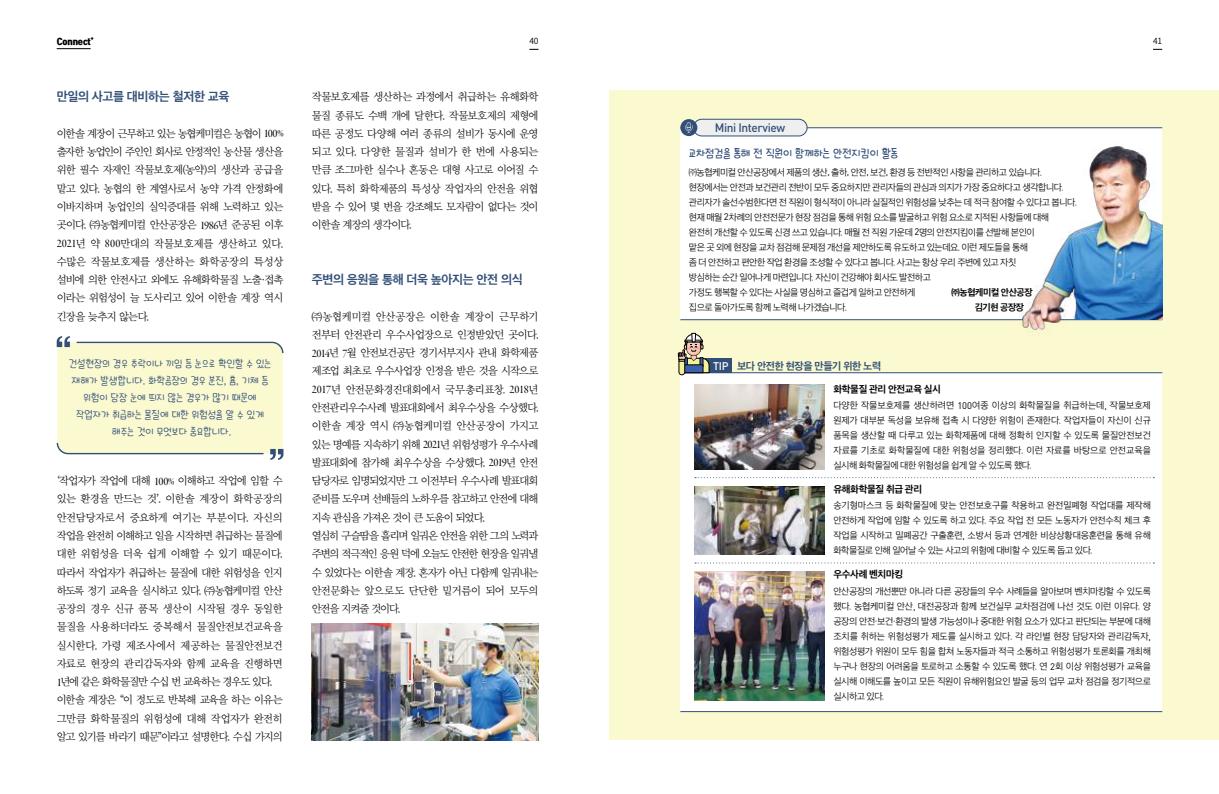
<style>
.page{position:relative;width:1219px;height:794px;background:#fff}
.page>*{position:absolute;margin:0;border:0;box-sizing:border-box;transform-origin:0 0}
.t1{font:500 12.1px "DINOT";letter-spacing:-.03em;color:#324f78}
.t2{font:12px "SD Gothic Neoa g Bd";letter-spacing:-.03em;color:#324f78}
.t3{font:11.5px "OT Akdongclub R";letter-spacing:-.01em;color:#324f78}
.t4{font:10.9px/18.3px "SD Myeongjo Neoa b Lt";letter-spacing:-.07em;color:#000;text-align:justify}
.t5{font:10.5px/17px "OT Akdongclub L";color:#324f78;text-align:center}
.t6{font:10px "SD Gothic Neoa g Bd";letter-spacing:-.035em;color:#324f78}
.t7{font:9.5px "SD Gothic Neoa g Bd";letter-spacing:-.035em;color:#000}
.t8{font:9px/15px "SD Gothic Neoa c Lt";letter-spacing:-.05em;color:#000;text-align:justify}
.t9{font:9px/15px "SD Gothic Neoa g Bd";letter-spacing:-.045em;color:#000}
.t10{font:8.5px "Tmon Monsori OTF Black";letter-spacing:-.01em;color:#000}
.t11{font:8.5px "Source Han Sans K";color:#000}
.t12{font:5px "Tmon Monsori OTF Black";color:#000}
.s1{font-family:"Garamond Premr Pro Disp";font-size:12.2px}
.s2{font-family:"Garamond Premr Pro Disp";font-size:12px}
.s3{font-family:"DINOT";font-size:9.4px}
.s4{font-family:"DINOT";font-weight:500;font-size:11px;color:#fff}
</style>
<div class="page">
<div style="left:610px;top:91px;width:609px;height:649px;background:#faf9d0"></div>
<div style="left:680px;top:128px;width:482px;height:192px;background:#fff"></div>
<hr style="left:680px;top:128px;width:482px;height:1px;background:#324f78">
<div style="left:693px;top:119px;width:114px;height:17px;background:#efefef;border-radius:8px"></div>
<div style="left:693px;top:119px;width:114px;height:17px;border:1px solid #324f78;border-radius:8px"></div>
<div style="left:680px;top:119px;width:17px;height:17px;background:#324f78;border-radius:50%"></div>
<svg style="left:685px;top:122px;width:7px;height:11px"></svg>
<div style="left:680px;top:373px;width:482px;height:338px;background:#fff"></div>
<hr style="left:680px;top:319px;width:482px;height:1px;background:#324f78">
<img style="left:694px;top:384px;width:131px;height:85px">
<img style="left:694px;top:486px;width:131px;height:68px">
<img style="left:694px;top:571px;width:131px;height:129px">
<hr style="left:680px;top:711px;width:482px;height:1px;background:#324f78">
<hr style="left:680px;top:372px;width:482px;height:1px;background:#324f78">
<div style="left:680px;top:359px;width:51px;height:14px;background:#324f78"></div>
<svg style="left:695px;top:477px;width:459px;height:1px"></svg>
<svg style="left:695px;top:562px;width:459px;height:1px"></svg>
<svg style="left:57px;top:336px;width:226px;height:124px"></svg>
<img style="left:1072px;top:146px;width:90px;height:174px">
<img style="left:1003px;top:231px;width:69px;height:101px">
<svg style="left:678px;top:333px;width:31px;height:42px"></svg>
<img style="left:312px;top:624px;width:227px;height:116px">
<hr style="left:57px;top:48px;width:34px;height:1px;background:#000">
<p class="t12" style="left:91px;top:35px;width:5px">+</p>
<p class="t11" style="left:529px;top:36px;width:11px">40</p>
<p class="t10" style="left:57px;top:36px;width:36px">CONNECT</p>
<p class="t11" style="left:1153px;top:36px;width:11px">41</p>
<p class="t2" style="left:57px;top:91px;width:174px">만일의 사고를 대비하는 철저한 교육</p>
<p class="t4" style="left:57px;top:125px;width:228px">이한솔 계장이 근무하고 있는 농협케미컬은 농협이 <span class="s1">100</span><span class="s2">% </span>출자한 농업인이 주인인 회사로 안정적인 농산물 생산을 위한 필수 자재인 작물보호제(농약)의 생산과 공급을 맡고 있다. 농협의 한 계열사로서 농약 가격 안정화에 이바지하며 농업인의 실익증대를 위해 노력하고 있는 곳이다. ㈜농협케미컬 안산공장은 <span class="s1">1986</span>년 준공된 이후 <span class="s1">2021</span>년 약 <span class="s1">800</span>만대의 작물보호제를 생산하고 있다. 수많은 작물보호제를 생산하는 화학공장의 특성상 설비에 의한 안전사고 외에도 유해화학물질 노출·접촉 이라는 위험성이 늘 도사리고 있어 이한솔 계장 역시 긴장을 늦추지 않는다.</p>
<p class="t4" style="left:312px;top:88px;width:228px">작물보호제를 생산하는 과정에서 취급하는 유해화학 물질 종류도 수백 개에 달한다. 작물보호제의 제형에 따른 공정도 다양해 여러 종류의 설비가 동시에 운영 되고 있다. 다양한 물질과 설비가 한 번에 사용되는 만큼 조그마한 실수나 혼동은 대형 사고로 이어질 수 있다. 특히 화학제품의 특성상 작업자의 안전을 위협 받을 수 있어 몇 번을 강조해도 모자람이 없다는 것이 이한솔 계장의 생각이다.</p>
<p class="t1" style="left:715px;top:118px;width:72px">Mini Interview</p>
<p class="t3" style="left:689px;top:146px;width:211px">교차점검을 통해 전 직원이 함께하는 안전지킴이 활동</p>
<p class="t8" style="left:689px;top:164px;width:390px;text-align:left">㈜농협케미컬 안산공장에서 제품의 생산<span class="s3">,</span> 출하<span class="s3">,</span> 안전<span class="s3">,</span> 보건<span class="s3">,</span> 환경 등 전반적인 사항을 관리하고 있습니다. 현장에서는 안전과 보건관리 전반이 모두 중요하지만 관리자들의 관심과 의지가 가장 중요하다고 생각합니다. 관리자가 솔선수범한다면 전 직원이 형식적이 아니라 실질적인 위험성을 낮추는 데 적극 참여할 수 있다고 봅니다. 현재 매월 <span class="s3">2</span>차례의 안전전문가 현장 점검을 통해 위험 요소를 발굴하고 위험 요소로 지적된 사항들에 대해<br>완전히 개선할 수 있도록 신경 쓰고 있습니다. 매월 전 직원 가운데 <span class="s3">2</span>명의 안전지킴이를 선발해 본인이<br>맡은 곳 외에 현장을 교차 점검해 문제점 개선을 제안하도록 유도하고 있는데요. 이런 제도들을 통해<br>좀 더 안전하고 편안한 작업 환경을 조성할 수 있다고 봅니다. 사고는 항상 우리 주변에 있고 자칫<br>방심하는 순간 일어나게 마련입니다. 자신이 건강해야 회사도 발전하고<br>가정도 행복할 수 있다는 사실을 명심하고 즐겁게 일하고 안전하게<br>집으로 돌아가도록 함께 노력해 나가겠습니다.</p>
<p class="t2" style="left:312px;top:273px;width:212px">주변의 응원을 통해 더욱 높아지는 안전 의식</p>
<p class="t4" style="left:312px;top:308px;width:228px;text-align:left">㈜농협케미컬 안산공장은 이한솔 계장이 근무하기 전부터 안전관리 우수사업장으로 인정받았던 곳이다.<br><span class="s1">2014</span>년 <span class="s1">7</span>월 안전보건공단 경기서부지사 관내 화학제품 제조업 최초로 우수사업장 인정을 받은 것을 시작으로<br><span class="s1">2017</span>년 안전문화경진대회에서 국무총리표창<span class="s2">,</span> <span class="s1">2018</span>년 안전관리우수사례 발표대회에서 최우수상을 수상했다. 이한솔 계장 역시 ㈜농협케미컬 안산공장이 가지고 있는 명예를 지속하기 위해 <span class="s1">2021</span>년 위험성평가 우수사례 발표대회에 참가해 최우수상을 수상했다. <span class="s1">2019</span>년 안전 담당자로 임명되었지만 그 이전부터 우수사례 발표대회 준비를 도우며 선배들의 노하우를 참고하고 안전에 대해 지속 관심을 가져온 것이 큰 도움이 되었다.<br>열심히 구슬땀을 흘리며 일궈온 안전을 위한 그의 노력과 주변의 적극적인 응원 덕에 오늘도 안전한 현장을 일궈낼 수 있었다는 이한솔 계장. 혼자가 아닌 다함께 일궈내는 안전문화는 앞으로도 단단한 밑거름이 되어 모두의 안전을 지켜줄 것이다.</p>
<p class="t9" style="left:975px;top:285px;width:60px;text-indent:-23px">㈜농협케미컬 안산공장 김기현 공장장</p>
<p class="t5" style="left:69px;top:355px;width:204px">건설현장의 경우 추락이나 끼임 등 눈으로 확인할 수 있는</p>
<p class="t6" style="left:713px;top:361px;width:170px"><span class="s4">TIP</span> 보다 안전한 현장을 만들기 위한 노력</p>
<p class="t5" style="left:72px;top:372px;width:199px">재해가 발생합니다. 화학공장의 경우 분진, 흄, 기체 등 위험이 당장 눈에 띄지 않는 경우가 많기 때문에 작업자가 취급하는 물질에 대한 위험성을 알 수 있게 해주는 것이 무엇보다 중요합니다.</p>
<p class="t4" style="left:57px;top:472px;width:228px;text-align:left">‘작업자가 작업에 대해 <span class="s1">100</span><span class="s2">%</span> 이해하고 작업에 임할 수 있는 환경을 만드는 것’. 이한솔 계장이 화학공장의 안전담당자로서 중요하게 여기는 부분이다. 자신의 작업을 완전히 이해하고 일을 시작하면 취급하는 물질에 대한 위험성을 더욱 쉽게 이해할 수 있기 때문이다. 따라서 작업자가 취급하는 물질에 대한 위험성을 인지 하도록 정기 교육을 실시하고 있다. ㈜농협케미컬 안산 공장의 경우 신규 품목 생산이 시작될 경우 동일한 물질을 사용하더라도 중복해서 물질안전보건교육을 실시한다. 가령 제조사에서 제공하는 물질안전보건 자료로 현장의 관리감독자와 함께 교육을 진행하면<br><span class="s1">1</span>년에 같은 화학물질만 수십 번 교육하는 경우도 있다. 이한솔 계장은 “이 정도로 반복해 교육을 하는 이유는 그만큼 화학물질의 위험성에 대해 작업자가 완전히 알고 있기를 바라기 때문”이라고 설명한다. 수십 가지의</p>
<p class="t7" style="left:833px;top:384px;width:109px">화학물질 관리 안전교육 실시</p>
<p class="t8" style="left:833px;top:398px;width:319px">다양한 작물보호제를 생산하려면 <span class="s3">100</span>여종 이상의 화학물질을 취급하는데<span class="s3">,</span> 작물보호제 원제가 대부분 독성을 보유해 접촉 시 다양한 위험이 존재한다. 작업자들이 자신이 신규 품목을 생산할 때 다루고 있는 화학제품에 대해 정확히 인지할 수 있도록 물질안전보건 자료를 기초로 화학물질에 대한 위험성을 정리했다. 이런 자료를 바탕으로 안전교육을 실시해 화학물질에 대한 위험성을 쉽게 알 수 있도록 했다.</p>
<p class="t7" style="left:833px;top:484px;width:90px">유해화학물질 취급 관리</p>
<p class="t8" style="left:833px;top:498px;width:319px">송기형마스크 등 화학물질에 맞는 안전보호구를 착용하고 완전밀폐형 작업대를 제작해 안전하게 작업에 임할 수 있도록 하고 있다. 주요 작업 전 모든 노동자가 안전수칙 체크 후 작업을 시작하고 밀폐공간 구출훈련<span class="s3">,</span> 소방서 등과 연계한 비상상황대응훈련을 통해 유해 화학물질로 인해 일어날 수 있는 사고의 위험에 대비할 수 있도록 돕고 있다.</p>
<p class="t7" style="left:833px;top:570px;width:71px">우수사례 벤치마킹</p>
<p class="t8" style="left:833px;top:583px;width:319px">안산공장의 개선뿐만 아니라 다른 공장들의 우수 사례들을 알아보며 벤치마킹할 수 있도록 했다. 농협케미컬 안산<span class="s3">,</span> 대전공장과 함께 보건실무 교차점검에 나선 것도 이런 이유다. 양 공장의 안전·보건·환경의 발생 가능성이나 중대한 위험 요소가 있다고 판단되는 부분에 대해 조치를 취하는 위험성평가 제도를 실시하고 있다. 각 라인별 현장 담당자와 관리감독자<span class="s3">, </span>위험성평가 위원이 모두 힘을 합쳐 노동자들과 적극 소통하고 위험성평가 토론회를 개최해 누구나 현장의 어려움을 토로하고 소통할 수 있도록 했다. 연 <span class="s3">2</span>회 이상 위험성평가 교육을 실시해 이해도를 높이고 모든 직원이 유해위험요인 발굴 등의 업무 교차 점검을 정기적으로 실시하고 있다.</p>
</div>
